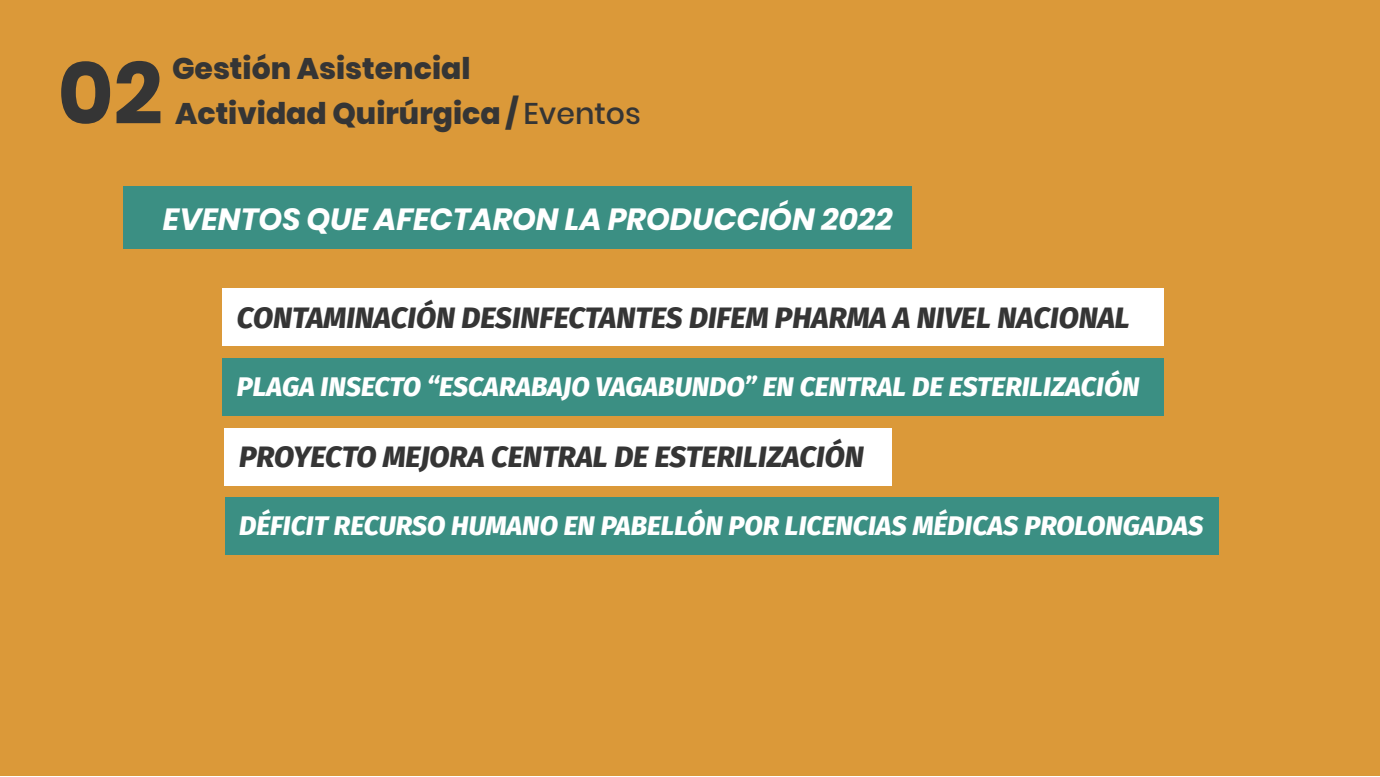
<style>
.page{position:relative;width:1380px;height:777px;background:#fff}
.page>*{position:absolute;margin:0;border:0;box-sizing:border-box;transform-origin:0 0}
.t1{font:700 87.06px "Poppins";color:#353535}
.t2{font:italic 700 30.56px "Poppins";color:#fff}
.t3{font:800 29.81px/44.5px "Poppins";color:#353535}
.t4{font:italic 800 29.44px "Fira Sans";color:#353535}
.t5{font:italic 800 26.81px "Fira Sans";color:#fff}
.s1{font-weight:500}
</style>
<div class="page">
<div style="left:0;top:0;width:1380px;height:774px;background:#db9939"></div>
<div style="left:222px;top:288px;width:942px;height:57px;background:#fff"></div>
<div style="left:222px;top:358px;width:942px;height:57px;background:#3b8f83"></div>
<div style="left:225px;top:428px;width:667px;height:57px;background:#fff"></div>
<div style="left:225px;top:497px;width:993px;height:57px;background:#3b8f83"></div>
<div style="left:124px;top:186px;width:788px;height:62px;background:#3b8f83"></div>
<h1 class="t1" style="left:58px;top:43px;width:107px">02</h1>
<p class="t3" style="left:172px;top:47px;width:470px">Gestión Asistencial<br>Actividad Quirúrgica / <span class="s1">Eventos</span></p>
<p class="t2" style="left:163px;top:201px;width:731px">EVENTOS QUE AFECTARON LA PRODUCCIÓN 2022</p>
<p class="t4" style="left:237px;top:292px;width:895px">CONTAMINACIÓN DESINFECTANTES DIFEM PHARMA A NIVEL NACIONAL</p>
<p class="t5" style="left:237px;top:362px;width:904px">PLAGA INSECTO “ESCARABAJO VAGABUNDO” EN CENTRAL DE ESTERILIZACIÓN</p>
<p class="t4" style="left:239px;top:431px;width:626px">PROYECTO MEJORA CENTRAL DE ESTERILIZACIÓN</p>
<p class="t5" style="left:239px;top:502px;width:966px">DÉFICIT RECURSO HUMANO EN PABELLÓN POR LICENCIAS MÉDICAS PROLONGADAS</p>
</div>
